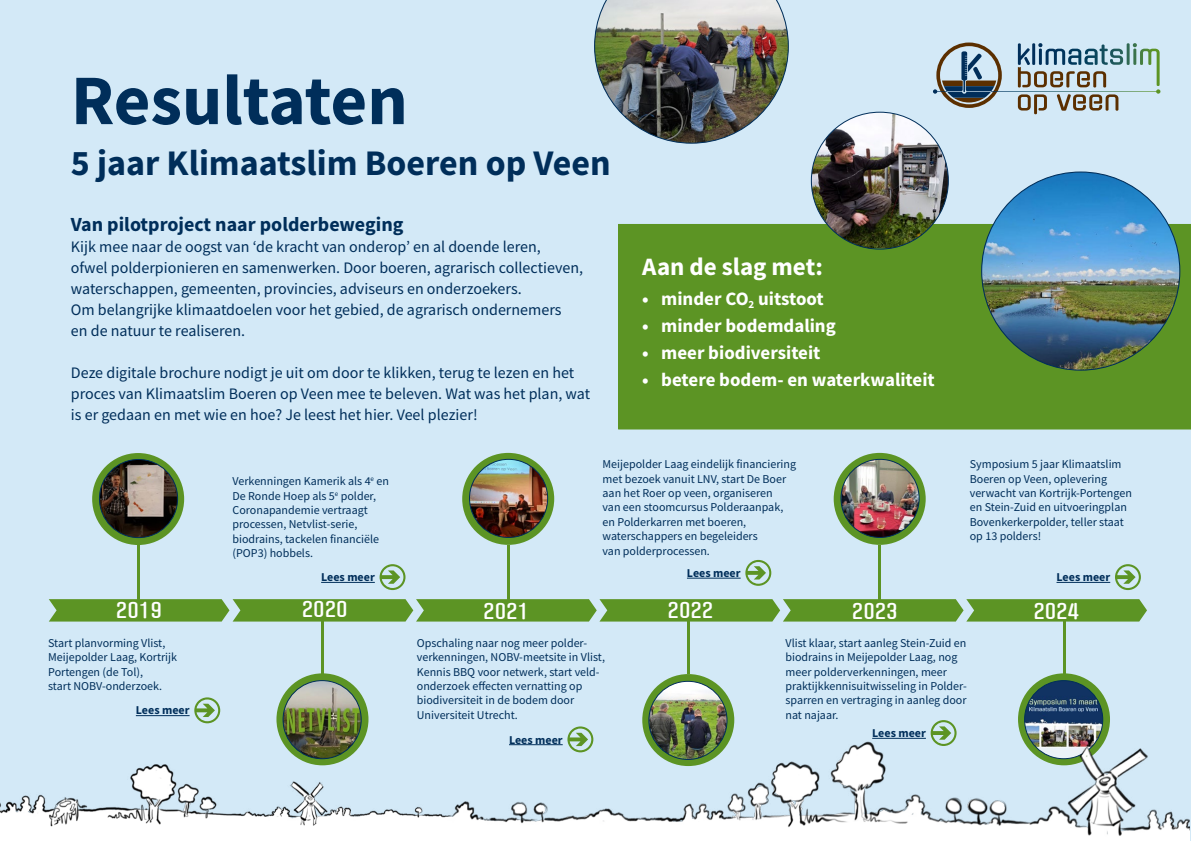
<style>
.page{position:relative;width:1191px;height:842px;background:#fff}
.page>*{position:absolute;margin:0;border:0;box-sizing:border-box;transform-origin:0 0}
.t1{font:700 71px "Source Sans Pro";color:#002e5a}
.t2{font:700 36px "Source Sans Pro";color:#002e5a}
.t3{font:700 25px "Source Sans Pro";color:#fff}
.t4{font:20.2px "Gugi";color:#fff}
.t5{font:700 20px "Source Sans Pro";color:#002e5a}
.t6{font:700 18.9px "Source Sans Pro";color:#fff}
.t7{font:16px/21px "Source Sans Pro";color:#002e5a}
.t8{font:12px/14.4px "Source Sans Pro";color:#002e5a}
.t9{font:700 12px "Source Sans Pro";color:#002e5a}
</style>
<div class="page">
<div style="left:0;top:0;width:1191px;height:840px;background:#d3e9f7"></div>
<div style="left:618px;top:224px;width:573px;height:205px;background:#5c9424"></div>
<img style="left:594px;top:0;width:195px;height:144px">
<img style="left:811px;top:112px;width:137px;height:136px">
<img style="left:981px;top:172px;width:198px;height:198px;border-radius:99px">
<svg style="left:933px;top:43px;width:227px;height:71px;background:#a7b7bc"></svg>
<svg style="left:49px;top:599px;width:1098px;height:22px;background:#639930"></svg>
<hr style="left:137px;top:545px;width:2px;height:55px;background:#5c9424">
<div style="left:92px;top:453px;width:92px;height:92px;background:#5c9424;border-radius:50%"></div>
<hr style="left:321px;top:619px;width:2px;height:55px;background:#5c9424">
<svg style="left:276px;top:673px;width:92px;height:92px"></svg>
<img style="left:99px;top:459px;width:79px;height:79px;border-radius:39px">
<div style="left:99px;top:459px;width:79px;height:79px;border:1px solid #002e5a;border-radius:50%"></div>
<img style="left:283px;top:681px;width:78px;height:78px;border-radius:39px">
<hr style="left:507px;top:545px;width:2px;height:54px;background:#5c9424">
<svg style="left:462px;top:453px;width:92px;height:92px;background:#5a902c"></svg>
<img style="left:469px;top:459px;width:78px;height:78px;border-radius:39px">
<div style="left:469px;top:459px;width:79px;height:79px;border:1px solid #002e5a;border-radius:50%"></div>
<hr style="left:687px;top:619px;width:2px;height:55px;background:#5c9424">
<svg style="left:642px;top:674px;width:92px;height:92px"></svg>
<img style="left:649px;top:681px;width:78px;height:78px;border-radius:39px">
<hr style="left:878px;top:545px;width:3px;height:54px;background:#5c9424">
<svg style="left:833px;top:453px;width:92px;height:92px;background:#5c9230"></svg>
<img style="left:841px;top:459px;width:78px;height:78px;border-radius:39px">
<div style="left:840px;top:459px;width:79px;height:79px;border:1px solid #002e5a;border-radius:50%"></div>
<hr style="left:1062px;top:619px;width:3px;height:55px;background:#5c9424">
<svg style="left:1018px;top:673px;width:92px;height:92px"></svg>
<img style="left:1024px;top:681px;width:78px;height:78px;border-radius:38px">
<svg style="left:379px;top:564px;width:26px;height:26px"></svg>
<hr style="left:321px;top:582px;width:54px;height:1px;background:#002e5a">
<svg style="left:194px;top:697px;width:26px;height:26px"></svg>
<hr style="left:136px;top:715px;width:54px;height:1px;background:#002e5a">
<svg style="left:567px;top:726px;width:26px;height:7px"></svg>
<svg style="left:745px;top:560px;width:26px;height:26px"></svg>
<hr style="left:687px;top:578px;width:53px;height:1px;background:#002e5a">
<svg style="left:1115px;top:564px;width:25px;height:26px"></svg>
<hr style="left:1056px;top:582px;width:54px;height:1px;background:#002e5a">
<svg style="left:930px;top:720px;width:26px;height:13px"></svg>
<img style="left:0;top:733px;width:1189px;height:107px">
<h1 class="t1" style="left:71px;top:52px;width:338px">Resultaten</h1>
<h2 class="t2" style="left:71px;top:139px;width:541px">5 jaar Klimaatslim Boeren op Veen</h2>
<h3 class="t5" style="left:71px;top:211px;width:334px">Van pilotproject naar polderbeweging</h3>
<p class="t7" style="left:71px;top:236px;width:514px">Kijk mee naar de oogst van ‘de kracht van onderop’ en al doende leren,<br>ofwel polderpionieren en samenwerken. Door boeren, agrarisch collectieven, waterschappen, gemeenten, provincies, adviseurs en onderzoekers.<br>Om belangrijke klimaatdoelen voor het gebied, de agrarisch ondernemers<br>en de natuur te realiseren.</p>
<h3 class="t7" style="left:71px;top:362px;width:521px">Deze digitale brochure nodigt je uit om door te klikken, terug te lezen en het proces van Klimaatslim Boeren op Veen mee te beleven. Wat was het plan, wat is er gedaan en met wie en hoe? Je leest het hier. Veel plezier!</h3>
<h3 class="t3" style="left:642px;top:250px;width:182px">Aan de slag met:</h3>
<h3 class="t6" style="left:642px;top:286px;width:183px">• minder CO<sub>2</sub> uitstoot</h3>
<h3 class="t6" style="left:642px;top:313px;width:195px">• minder bodemdaling</h3>
<h3 class="t6" style="left:642px;top:340px;width:180px">• meer biodiversiteit</h3>
<h3 class="t6" style="left:642px;top:367px;width:294px">• betere bodem- en waterkwaliteit</h3>
<p class="t8" style="left:232px;top:474px;width:158px">Verkenningen Kamerik als 4<sup>e</sup> en<br>De Ronde Hoep als 5<sup>e</sup> polder,<br>Coronapandemie vertraagt processen, Netvlist-serie, biodrains, tackelen financiële (POP3) hobbels.</p>
<p class="t9" style="left:321px;top:569px;width:55px">Lees meer</p>
<p class="t8" style="left:602px;top:457px;width:195px">Meijepolder Laag eindelijk financiering met bezoek vanuit LNV, start De Boer aan het Roer op veen, organiseren<br>van een stoomcursus Polderaanpak, en Polderkarren met boeren, waterschappers en begeleiders<br>van polderprocessen.</p>
<p class="t9" style="left:687px;top:565px;width:55px">Lees meer</p>
<p class="t8" style="left:969px;top:457px;width:164px">Symposium 5 jaar Klimaatslim<br>Boeren op Veen, oplevering verwacht van Kortrijk-Portengen en Stein-Zuid en uitvoeringplan<br>Bovenkerkerpolder, teller staat op 13 polders!</p>
<p class="t9" style="left:1056px;top:569px;width:55px">Lees meer</p>
<h3 class="t4" style="left:116px;top:600px;width:47px">2019</h3>
<p class="t8" style="left:48px;top:636px;width:130px">Start planvorming Vlist,<br>Meijepolder Laag, Kortrijk<br>Portengen (de Tol),<br>start NOBV-onderzoek.</p>
<p class="t9" style="left:136px;top:702px;width:55px">Lees meer</p>
<h3 class="t4" style="left:302px;top:600px;width:47px">2020</h3>
<h3 class="t4" style="left:483px;top:601px;width:47px">2021</h3>
<h3 class="t4" style="left:667px;top:600px;width:47px">2022</h3>
<h3 class="t4" style="left:852px;top:601px;width:47px">2023</h3>
<h3 class="t4" style="left:1033px;top:601px;width:47px">2024</h3>
<p class="t8" style="left:417px;top:636px;width:190px">Opschaling naar nog meer polder&shy;verkenningen, NOBV-meetsite in Vlist, Kennis BBQ voor netwerk, start veld&shy;onderzoek effecten vernatting op biodiversiteit in de bodem door Universiteit Utrecht.</p>
<p class="t9" style="left:509px;top:731px;width:55px">Lees meer</p>
<p class="t8" style="left:785px;top:636px;width:183px">Vlist klaar, start aanleg Stein-Zuid en biodrains in Meijepolder Laag, nog meer polderverkenningen, meer praktijkkennisuitwisseling in Polder&shy;sparren en vertraging in aanleg door nat najaar.</p>
<p class="t9" style="left:872px;top:725px;width:55px">Lees meer</p>
</div>
